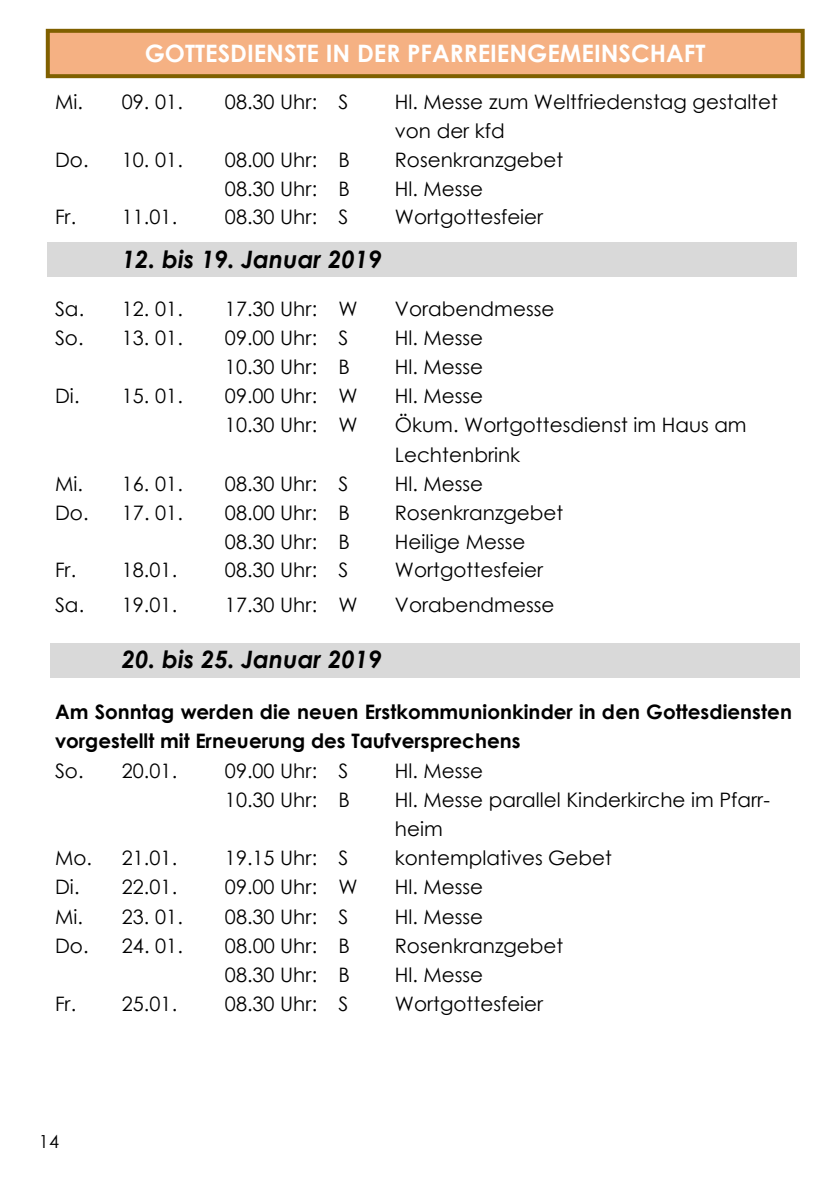
<style>
.page{position:relative;width:840px;height:1191px;background:#fff}
.page>*{position:absolute;margin:0;border:0;box-sizing:border-box;transform-origin:0 0}
.t1{font:700 24px "Century Gothic";color:#fff}
.t2{font:italic 700 24px "Century Gothic";color:#000}
.t3{font:20px/29.2px "Century Gothic";color:#000}
.t4{font:700 20px/29.2px "Century Gothic";color:#000}
.t5{font:18px "Century Gothic";color:#000}
</style>
<div class="page">
<div style="left:51px;top:643px;width:748px;height:34px;background:#d9d9d9"></div>
<div style="left:48px;top:243px;width:748px;height:34px;background:#d9d9d9"></div>
<div style="left:48px;top:31px;width:754px;height:45px;background:#f5b183"></div>
<div style="left:46px;top:29px;width:758px;height:49px;border:4px solid #806000"></div>
<p class="t1" style="left:145px;top:38px;width:562px">GOTTESDIENSTE IN DER PFARREIENGEMEINSCHAFT</p>
<p class="t3" style="left:55px;top:86px;width:129px">Mi. 09. 01.</p>
<p class="t3" style="left:225px;top:86px;width:125px">08.30 Uhr: S</p>
<p class="t3" style="left:394px;top:86px;width:384px">Hl. Messe zum Weltfriedenstag gestaltet von der kfd</p>
<p class="t3" style="left:55px;top:144px;width:129px">Do. 10. 01.</p>
<p class="t3" style="left:225px;top:144px;width:126px">08.00 Uhr: B</p>
<p class="t3" style="left:394px;top:144px;width:170px">Rosenkranzgebet</p>
<p class="t3" style="left:225px;top:174px;width:126px">08.30 Uhr: B</p>
<p class="t3" style="left:394px;top:174px;width:90px">Hl. Messe</p>
<p class="t3" style="left:55px;top:201px;width:124px">Fr. 11.01.</p>
<p class="t3" style="left:225px;top:201px;width:125px">08.30 Uhr: S</p>
<p class="t3" style="left:394px;top:201px;width:150px">Wortgottesfeier</p>
<p class="t2" style="left:122px;top:244px;width:261px">12. bis 19. Januar 2019</p>
<p class="t3" style="left:55px;top:293px;width:129px">Sa. 12. 01.</p>
<p class="t3" style="left:225px;top:293px;width:134px">17.30 Uhr: W</p>
<p class="t3" style="left:394px;top:293px;width:161px">Vorabendmesse</p>
<p class="t3" style="left:55px;top:322px;width:129px">So. 13. 01.</p>
<p class="t3" style="left:225px;top:322px;width:125px">09.00 Uhr: S</p>
<p class="t3" style="left:394px;top:322px;width:90px">Hl. Messe</p>
<p class="t3" style="left:225px;top:351px;width:126px">10.30 Uhr: B</p>
<p class="t3" style="left:394px;top:351px;width:90px">Hl. Messe</p>
<p class="t3" style="left:55px;top:380px;width:129px">Di. 15. 01.</p>
<p class="t3" style="left:225px;top:380px;width:134px">09.00 Uhr: W</p>
<p class="t3" style="left:394px;top:380px;width:90px">Hl. Messe</p>
<p class="t3" style="left:225px;top:410px;width:134px">10.30 Uhr: W</p>
<p class="t3" style="left:394px;top:410px;width:353px">Ökum. Wortgottesdienst im Haus am<br>Lechtenbrink</p>
<p class="t3" style="left:55px;top:468px;width:129px">Mi. 16. 01.</p>
<p class="t3" style="left:225px;top:468px;width:125px">08.30 Uhr: S</p>
<p class="t3" style="left:394px;top:468px;width:90px">Hl. Messe</p>
<p class="t3" style="left:55px;top:497px;width:129px">Do. 17. 01.</p>
<p class="t3" style="left:225px;top:497px;width:126px">08.00 Uhr: B</p>
<p class="t3" style="left:394px;top:497px;width:170px">Rosenkranzgebet</p>
<p class="t3" style="left:225px;top:526px;width:126px">08.30 Uhr: B</p>
<p class="t3" style="left:394px;top:526px;width:132px">Heilige Messe</p>
<p class="t3" style="left:55px;top:554px;width:124px">Fr. 18.01.</p>
<p class="t3" style="left:225px;top:554px;width:125px">08.30 Uhr: S</p>
<p class="t3" style="left:394px;top:554px;width:150px">Wortgottesfeier</p>
<p class="t3" style="left:55px;top:589px;width:124px">Sa. 19.01.</p>
<p class="t3" style="left:225px;top:589px;width:134px">17.30 Uhr: W</p>
<p class="t3" style="left:394px;top:589px;width:161px">Vorabendmesse</p>
<p class="t2" style="left:122px;top:644px;width:261px">20. bis 25. Januar 2019</p>
<p class="t4" style="left:55px;top:696px;width:738px">Am Sonntag werden die neuen Erstkommunionkinder in den Gottesdiensten vorgestellt mit Erneuerung des Taufversprechens</p>
<p class="t3" style="left:55px;top:755px;width:124px">So. 20.01.</p>
<p class="t3" style="left:225px;top:755px;width:125px">09.00 Uhr: S</p>
<p class="t3" style="left:394px;top:755px;width:90px">Hl. Messe</p>
<p class="t3" style="left:225px;top:784px;width:126px">10.30 Uhr: B</p>
<p class="t3" style="left:394px;top:784px;width:376px">Hl. Messe parallel Kinderkirche im Pfarr&shy;heim</p>
<p class="t3" style="left:55px;top:843px;width:124px">Mo. 21.01.</p>
<p class="t3" style="left:225px;top:843px;width:125px">19.15 Uhr: S</p>
<p class="t3" style="left:394px;top:843px;width:218px">kontemplatives Gebet</p>
<p class="t3" style="left:55px;top:872px;width:124px">Di. 22.01.</p>
<p class="t3" style="left:225px;top:872px;width:134px">09.00 Uhr: W</p>
<p class="t3" style="left:394px;top:872px;width:90px">Hl. Messe</p>
<p class="t3" style="left:55px;top:901px;width:129px">Mi. 23. 01.</p>
<p class="t3" style="left:225px;top:901px;width:125px">08.30 Uhr: S</p>
<p class="t3" style="left:394px;top:901px;width:90px">Hl. Messe</p>
<p class="t3" style="left:55px;top:930px;width:129px">Do. 24. 01.</p>
<p class="t3" style="left:225px;top:930px;width:126px">08.00 Uhr: B</p>
<p class="t3" style="left:394px;top:930px;width:170px">Rosenkranzgebet</p>
<p class="t3" style="left:225px;top:959px;width:126px">08.30 Uhr: B</p>
<p class="t3" style="left:394px;top:959px;width:90px">Hl. Messe</p>
<p class="t3" style="left:55px;top:989px;width:124px">Fr. 25.01.</p>
<p class="t3" style="left:225px;top:989px;width:125px">08.30 Uhr: S</p>
<p class="t3" style="left:394px;top:989px;width:150px">Wortgottesfeier</p>
<p class="t5" style="left:39px;top:1130px;width:22px">14</p>
</div>
